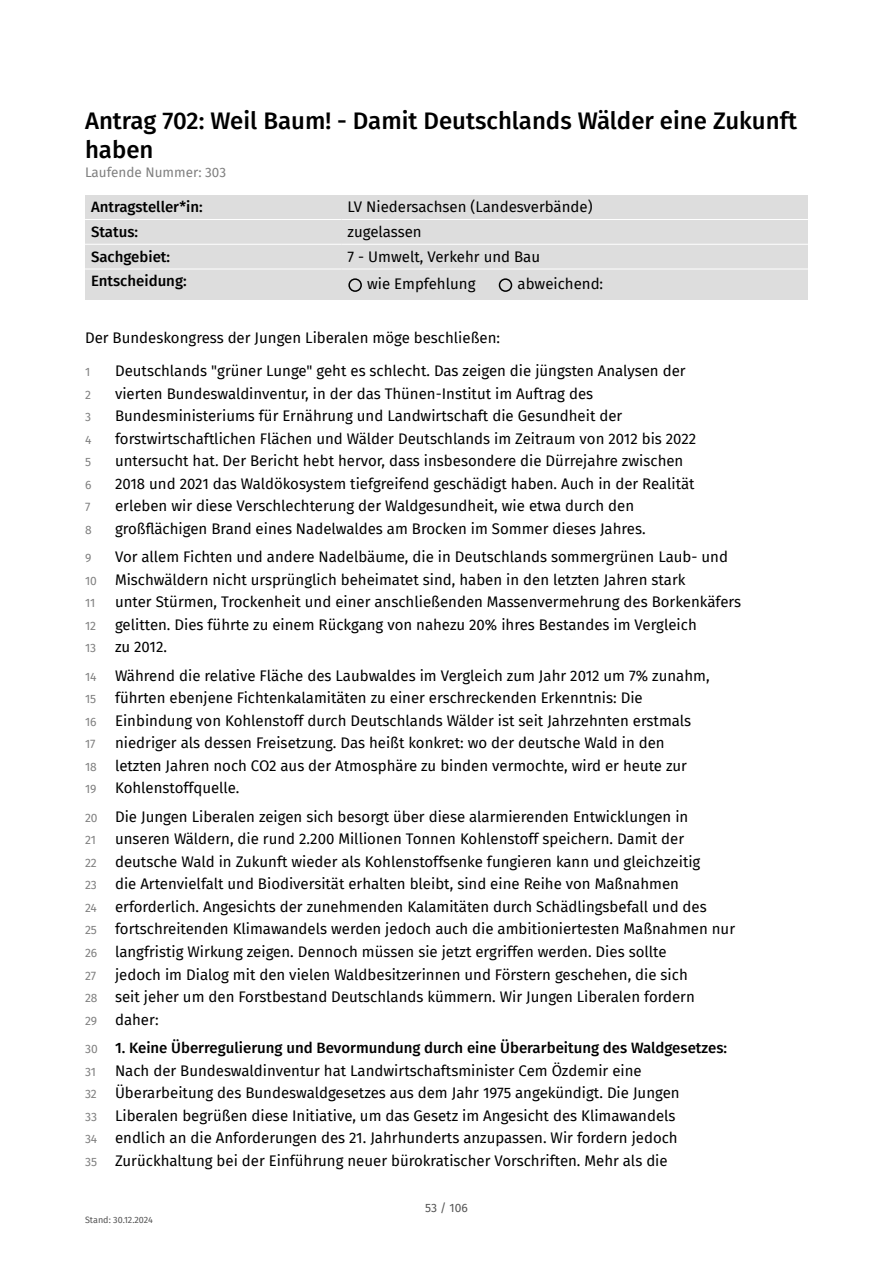
<style>
.page{position:relative;width:893px;height:1263px;background:#fff}
.page>*{position:absolute;margin:0;border:0;box-sizing:border-box;transform-origin:0 0}
.t1{font:500 24px/28.8px "Fira Sans";color:#000}
.t2{font:15px/22.5px "Fira Sans";color:#000}
.t3{font:500 15px "Fira Sans";color:#000}
.t4{font:13.5px "Fira Sans";color:#808080}
.t5{font:12px "Fira Sans";letter-spacing:-.005em;color:#808080}
.t6{font:12px "Fira Sans";color:#555}
.t7{font:9px "Fira Sans";color:#555}
.s1{font-size:12px;color:#808080}
.s2{font-weight:400;font-size:12px;color:#808080}
</style>
<div class="page">
<div style="left:342px;top:269px;width:466px;height:30px;background:#ddd"></div>
<div style="left:85px;top:269px;width:257px;height:30px;background:#ddd"></div>
<div style="left:342px;top:244px;width:466px;height:25px;background:#ddd"></div>
<div style="left:85px;top:244px;width:257px;height:25px;background:#ddd"></div>
<div style="left:342px;top:219px;width:466px;height:25px;background:#ddd"></div>
<div style="left:85px;top:219px;width:257px;height:25px;background:#ddd"></div>
<div style="left:342px;top:195px;width:466px;height:24px;background:#ddd"></div>
<div style="left:85px;top:195px;width:257px;height:24px;background:#ddd"></div>
<hr style="left:85px;top:219px;width:257px;height:1px;background:#fff">
<hr style="left:342px;top:219px;width:466px;height:1px;background:#fff">
<hr style="left:85px;top:244px;width:257px;height:1px;background:#fff">
<hr style="left:342px;top:244px;width:466px;height:1px;background:#fff">
<hr style="left:85px;top:269px;width:257px;height:1px;background:#fff">
<hr style="left:342px;top:269px;width:466px;height:1px;background:#fff">
<div style="left:348px;top:278px;width:14px;height:14px;border:2px solid #000;border-radius:50%"></div>
<div style="left:499px;top:278px;width:13px;height:14px;border:2px solid #000;border-radius:50%"></div>
<h1 class="t1" style="left:85px;top:106px;width:713px">Antrag 702: Weil Baum! - Damit Deutschlands Wälder eine Zukunft haben</h1>
<p class="t4" style="left:85px;top:164px;width:143px">Laufende Nummer: 303</p>
<p class="t3" style="left:91px;top:198px;width:113px">Antragsteller*in:</p>
<p class="t2" style="left:348px;top:196px;width:246px">LV Niedersachsen (Landesverbände)</p>
<p class="t3" style="left:91px;top:223px;width:49px">Status:</p>
<p class="t2" style="left:348px;top:221px;width:76px">zugelassen</p>
<p class="t3" style="left:91px;top:248px;width:81px">Sachgebiet:</p>
<p class="t2" style="left:348px;top:245px;width:194px">7 - Umwelt, Verkehr und Bau</p>
<p class="t3" style="left:91px;top:272px;width:97px">Entscheidung:</p>
<p class="t2" style="left:367px;top:273px;width:110px">wie Empfehlung</p>
<p class="t2" style="left:517px;top:273px;width:87px">abweichend:</p>
<p class="t2" style="left:85px;top:327px;width:417px">Der Bundeskongress der Jungen Liberalen möge beschließen:</p>
<p class="t5" style="left:85px;top:365px;width:7px">1</p>
<p class="t2" style="left:115px;top:360px;width:572px">Deutschlands "grüner Lunge" geht es schlecht. Das zeigen die jüngsten Analysen der</p>
<p class="t5" style="left:85px;top:388px;width:7px">2</p>
<p class="t2" style="left:115px;top:383px;width:480px">vierten Bundeswaldinventur, in der das Thünen-Institut im Auftrag des</p>
<p class="t5" style="left:85px;top:410px;width:7px">3</p>
<p class="t2" style="left:115px;top:405px;width:509px">Bundesministeriums für Ernährung und Landwirtschaft die Gesundheit der</p>
<p class="t5" style="left:85px;top:433px;width:8px">4</p>
<p class="t2" style="left:115px;top:428px;width:583px">forstwirtschaftlichen Flächen und Wälder Deutschlands im Zeitraum von 2012 bis 2022</p>
<p class="t5" style="left:85px;top:455px;width:8px">5</p>
<p class="t2" style="left:115px;top:450px;width:570px">untersucht hat. Der Bericht hebt hervor, dass insbesondere die Dürrejahre zwischen</p>
<p class="t5" style="left:85px;top:478px;width:8px">6</p>
<p class="t2" style="left:115px;top:473px;width:581px">2018 und 2021 das Waldökosystem tiefgreifend geschädigt haben. Auch in der Realität</p>
<p class="t5" style="left:85px;top:500px;width:7px">7</p>
<p class="t2" style="left:115px;top:495px;width:521px">erleben wir diese Verschlechterung der Waldgesundheit, wie etwa durch den</p>
<p class="t5" style="left:85px;top:523px;width:8px">8</p>
<p class="t2" style="left:115px;top:518px;width:532px">großflächigen Brand eines Nadelwaldes am Brocken im Sommer dieses Jahres.</p>
<p class="t5" style="left:85px;top:551px;width:8px">9</p>
<p class="t2" style="left:85px;top:546px;width:644px;text-indent:30px">Vor allem Fichten und andere Nadelbäume, die in Deutschlands sommergrünen Laub- und<br><span class="s1">10</span> Mischwäldern nicht ursprünglich beheimatet sind, haben in den letzten Jahren stark</p>
<p class="t5" style="left:85px;top:596px;width:12px">11</p>
<p class="t2" style="left:115px;top:591px;width:628px">unter Stürmen, Trockenheit und einer anschließenden Massenvermehrung des Borkenkäfers</p>
<p class="t5" style="left:85px;top:619px;width:13px">12</p>
<p class="t2" style="left:115px;top:614px;width:583px">gelitten. Dies führte zu einem Rückgang von nahezu 20% ihres Bestandes im Vergleich</p>
<p class="t5" style="left:85px;top:641px;width:13px">13</p>
<p class="t2" style="left:85px;top:633px;width:626px;line-height:28.5px;text-indent:30px">zu 2012.<br><span class="s1">14</span> Während die relative Fläche des Laubwaldes im Vergleich zum Jahr 2012 um 7% zunahm,</p>
<p class="t5" style="left:85px;top:692px;width:13px">15</p>
<p class="t2" style="left:85px;top:687px;width:608px;text-indent:30px">führten ebenjene Fichtenkalamitäten zu einer erschreckenden Erkenntnis: Die<br><span class="s1">16</span> Einbindung von Kohlenstoff durch Deutschlands Wälder ist seit Jahrzehnten erstmals</p>
<p class="t5" style="left:85px;top:737px;width:12px">17</p>
<p class="t2" style="left:85px;top:732px;width:603px;text-indent:30px">niedriger als dessen Freisetzung. Das heißt konkret: wo der deutsche Wald in den<br><span class="s1">18</span> letzten Jahren noch CO2 aus der Atmosphäre zu binden vermochte, wird er heute zur<br><span class="s1">19</span> Kohlenstoffquelle.</p>
<p class="t2" style="left:85px;top:806px;width:605px"><span class="s1">20</span> Die Jungen Liberalen zeigen sich besorgt über diese alarmierenden Entwicklungen in</p>
<p class="t5" style="left:85px;top:833px;width:12px">21</p>
<p class="t2" style="left:85px;top:828px;width:652px;text-indent:30px">unseren Wäldern, die rund 2.200 Millionen Tonnen Kohlenstoff speichern. Damit der<br><span class="s1">22</span> deutsche Wald in Zukunft wieder als Kohlenstoffsenke fungieren kann und gleichzeitig<br><span class="s1">23</span> die Artenvielfalt und Biodiversität erhalten bleibt, sind eine Reihe von Maßnahmen<br><span class="s1">24</span> erforderlich. Angesichts der zunehmenden Kalamitäten durch Schädlingsbefall und des<br><span class="s1">25</span> fortschreitenden Klimawandels werden jedoch auch die ambitioniertesten Maßnahmen nur <span class="s1">26</span> langfristig Wirkung zeigen. Dennoch müssen sie jetzt ergriffen werden. Dies sollte</p>
<p class="t5" style="left:85px;top:968px;width:13px">27</p>
<p class="t2" style="left:85px;top:963px;width:611px;text-indent:30px">jedoch im Dialog mit den vielen Waldbesitzerinnen und Förstern geschehen, die sich<br><span class="s1">28</span> seit jeher um den Forstbestand Deutschlands kümmern. Wir Jungen Liberalen fordern<br><span class="s1">29</span> daher:</p>
<p class="t3" style="left:85px;top:1039px;width:644px"><span class="s2">30</span> 1. Keine Überregulierung und Bevormundung durch eine Überarbeitung des Waldgesetzes:</p>
<p class="t5" style="left:85px;top:1064px;width:12px">31</p>
<p class="t2" style="left:85px;top:1059px;width:596px;text-indent:30px">Nach der Bundeswaldinventur hat Landwirtschaftsminister Cem Özdemir eine<br><span class="s1">32</span> Überarbeitung des Bundeswaldgesetzes aus dem Jahr 1975 angekündigt. Die Jungen <span class="s1">33</span> Liberalen begrüßen diese Initiative, um das Gesetz im Angesicht des Klimawandels <span class="s1">34</span> endlich an die Anforderungen des 21. Jahrhunderts anzupassen. Wir fordern jedoch <span class="s1">35</span> Zurückhaltung bei der Einführung neuer bürokratischer Vorschriften. Mehr als die</p>
<p class="t6" style="left:425px;top:1200px;width:44px">53 / 106</p>
<p class="t7" style="left:85px;top:1215px;width:69px">Stand: 30.12.2024</p>
</div>
